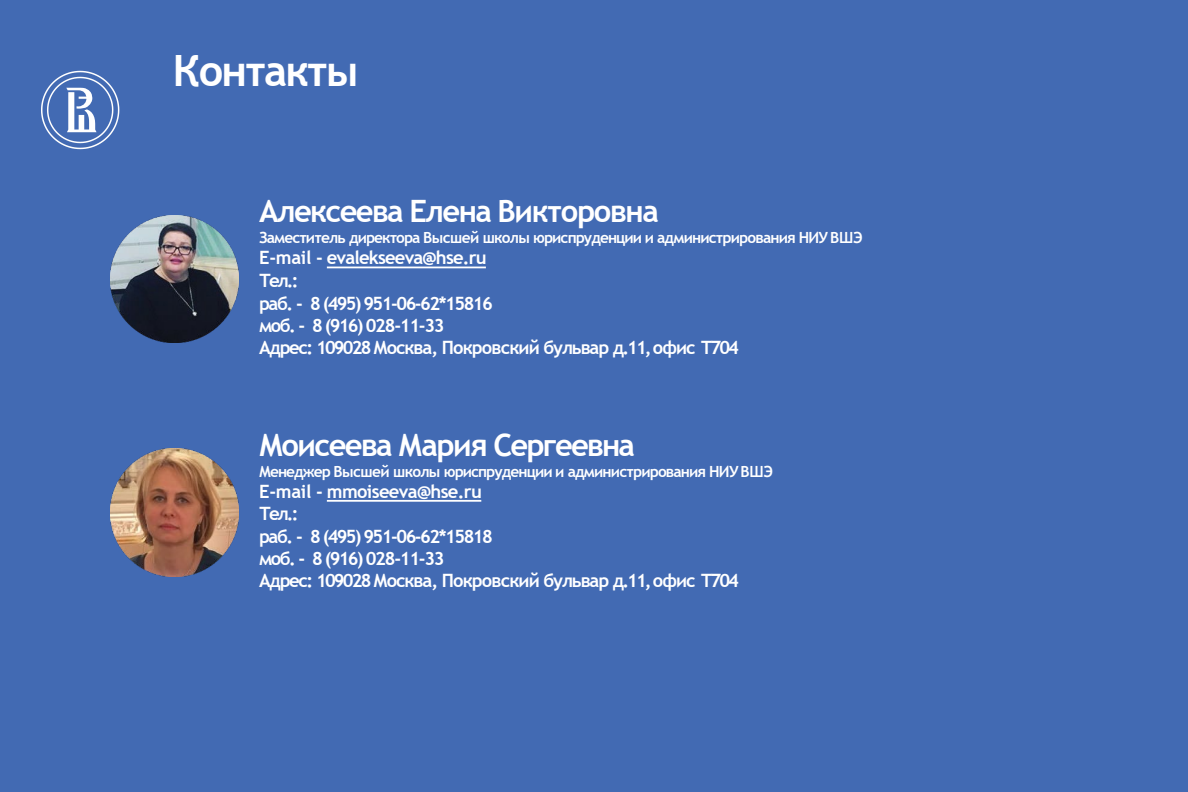
<style>
.page{position:relative;width:1188px;height:792px;background:#fff}
.page>*{position:absolute;margin:0;border:0;box-sizing:border-box;transform-origin:0 0}
.t1{font:700 43.12px "Trebuchet MS";letter-spacing:-.045em;color:#fff}
.t2{font:700 30.75px "Trebuchet MS";letter-spacing:-.05em;color:#fff}
.t3{font:700 18.38px/22.4px "Trebuchet MS";letter-spacing:-.06em;color:#fff}
.t4{font:700 18.38px "Trebuchet MS";letter-spacing:-.08em;color:#fff}
.t5{font:700 18.38px/22.4px "Trebuchet MS";letter-spacing:-.035em;color:#fff}
.t6{font:700 15.38px "Trebuchet MS";letter-spacing:-.055em;color:#fff}
</style>
<div class="page">
<div style="left:0;top:0;width:1187px;height:792px;background:#426ab3"></div>
<svg style="left:41px;top:71px;width:78px;height:78px"></svg>
<svg style="left:327px;top:266px;width:159px;height:2px"></svg>
<svg style="left:327px;top:500px;width:154px;height:1px"></svg>
<img style="left:111px;top:215px;width:127px;height:128px">
<img style="left:111px;top:449px;width:127px;height:127px">
<h1 class="t1" style="left:173px;top:44px;width:187px">Контакты</h1>
<p class="t2" style="left:259px;top:192px;width:401px">Алексеева Елена Викторовна</p>
<p class="t6" style="left:259px;top:228px;width:605px">Заместитель директора Высшей школы юриспруденции и администрирования НИУ ВШЭ</p>
<p class="t3" style="left:259px;top:246px;width:229px">E-mail - evalekseeva@hse.ru<br>Тел.:</p>
<p class="t4" style="left:259px;top:292px;width:235px">раб. - 8 (495) 951-06-62*15816</p>
<p class="t3" style="left:259px;top:314px;width:187px">моб. - 8 (916) 028-11-33</p>
<p class="t3" style="left:259px;top:336px;width:481px">Адрес: 109028 Москва, Покровский бульвар д.11, офис Т704</p>
<p class="t2" style="left:259px;top:425px;width:377px">Моисеева Мария Сергеевна</p>
<p class="t6" style="left:259px;top:461px;width:515px">Менеджер Высшей школы юриспруденции и администрирования НИУ ВШЭ</p>
<p class="t5" style="left:259px;top:480px;width:224px">E-mail - mmoiseeva@hse.ru<br>Тел.:</p>
<p class="t4" style="left:259px;top:525px;width:235px">раб. - 8 (495) 951-06-62*15818</p>
<p class="t3" style="left:259px;top:547px;width:187px">моб. - 8 (916) 028-11-33</p>
<p class="t3" style="left:259px;top:569px;width:481px">Адрес: 109028 Москва, Покровский бульвар д.11, офис Т704</p>
</div>
